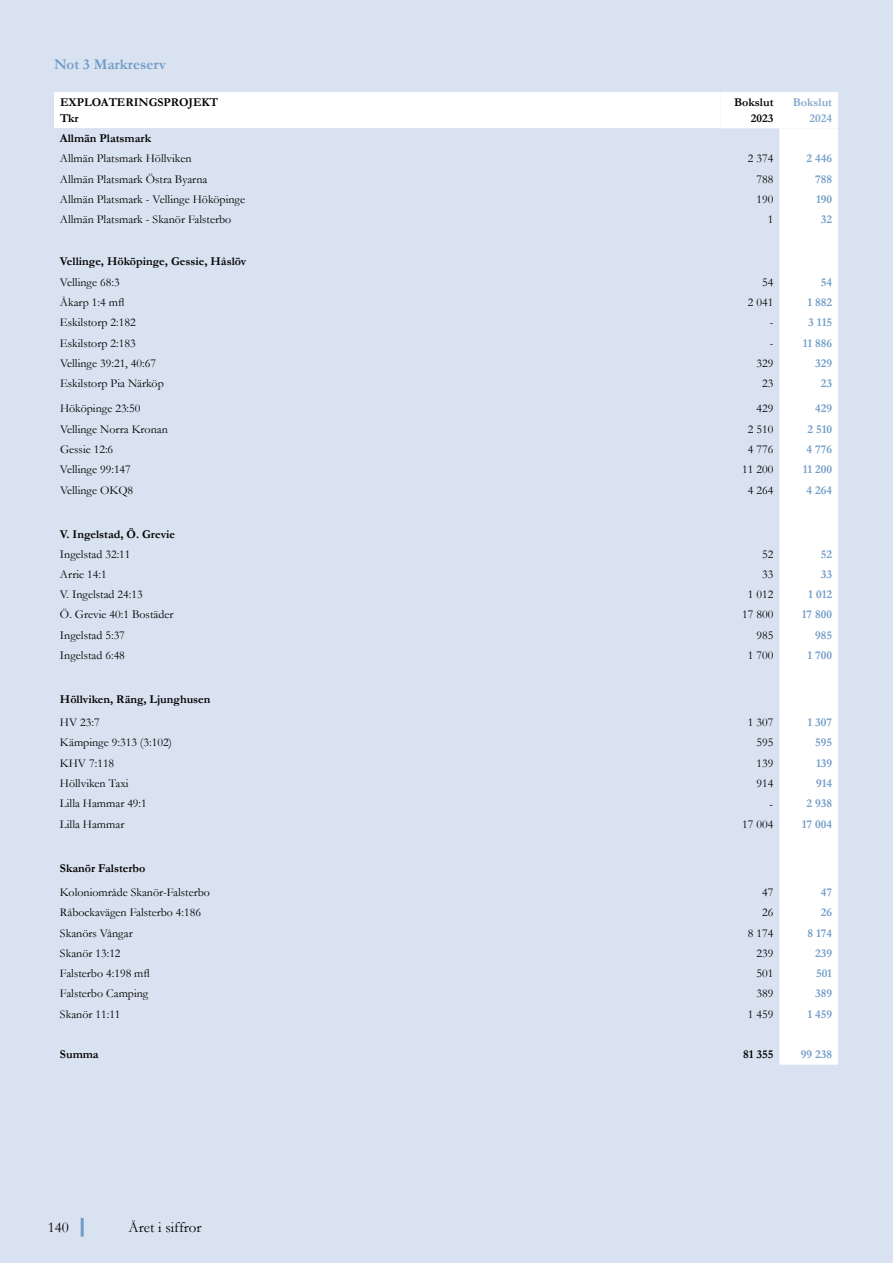
<style>
.page{position:relative;width:893px;height:1263px;background:#d9e2f0}
.page>*{position:absolute;margin:0;border:0;box-sizing:border-box;transform-origin:0 0}
.t1{font:15px "Garamond";color:#000}
.t2{font:700 15px "Garamond";color:#719cc8}
.t3{font:12px "Garamond";color:#000}
.t4{font:700 12px/16.5px "Garamond";color:#000}
.t5{font:700 12px "Garamond";color:#719cc8}
.t6{font:700 12px/16.5px "Garamond";color:#000205;text-align:right}
.t7{font:700 12px/16.5px "Garamond";color:#82a7ce;text-align:right}
.t8{font:12px "Minion Pro";color:#000}
</style>
<div class="page">
<hr style="left:81px;top:1218px;width:3px;height:18px;background:#719cc8">
<div style="left:54px;top:92px;width:784px;height:36px;background:#fff"></div>
<div style="left:721px;top:92px;width:58px;height:36px;background:#fff"></div>
<div style="left:779px;top:128px;width:59px;height:937px;background:#fff"></div>
<p class="t2" style="left:54px;top:54px;width:114px">Not 3 Markreserv</p>
<p class="t4" style="left:60px;top:94px;width:159px">EXPLOATERINGSPROJEKT<br>Tkr</p>
<p class="t6" style="left:734px;top:94px;width:41px">Bokslut<br>2023</p>
<p class="t7" style="left:793px;top:94px;width:41px">Bokslut<br>2024</p>
<p class="t4" style="left:60px;top:130px;width:93px">Allmän Platsmark</p>
<p class="t3" style="left:60px;top:151px;width:133px">Allmän Platsmark Höllviken</p>
<p class="t3" style="left:748px;top:151px;width:27px">2 374</p>
<p class="t5" style="left:806px;top:151px;width:27px">2 446</p>
<p class="t3" style="left:60px;top:171px;width:149px">Allmän Platsmark Östra Byarna</p>
<p class="t3" style="left:756px;top:171px;width:18px">788</p>
<p class="t5" style="left:815px;top:171px;width:18px">788</p>
<p class="t3" style="left:60px;top:191px;width:187px">Allmän Platsmark - Vellinge Hököpinge</p>
<p class="t3" style="left:756px;top:191px;width:18px">190</p>
<p class="t5" style="left:816px;top:191px;width:18px">190</p>
<p class="t3" style="left:60px;top:211px;width:173px">Allmän Platsmark - Skanör Falsterbo</p>
<p class="t3" style="left:768px;top:211px;width:7px">1</p>
<p class="t5" style="left:821px;top:211px;width:13px">32</p>
<p class="t4" style="left:60px;top:253px;width:188px">Vellinge, Hököpinge, Gessie, Håslöv</p>
<p class="t3" style="left:60px;top:274px;width:61px">Vellinge 68:3</p>
<p class="t3" style="left:762px;top:274px;width:13px">54</p>
<p class="t5" style="left:821px;top:274px;width:13px">54</p>
<p class="t3" style="left:60px;top:294px;width:66px">Åkarp 1:4 mfl</p>
<p class="t3" style="left:748px;top:294px;width:27px">2 041</p>
<p class="t5" style="left:807px;top:294px;width:26px">1 882</p>
<p class="t3" style="left:60px;top:314px;width:77px">Eskilstorp 2:182</p>
<p class="t3" style="left:770px;top:314px;width:5px">-</p>
<p class="t5" style="left:808px;top:314px;width:25px">3 115</p>
<p class="t3" style="left:60px;top:335px;width:77px">Eskilstorp 2:183</p>
<p class="t3" style="left:770px;top:335px;width:5px">-</p>
<p class="t5" style="left:803px;top:335px;width:31px">11 886</p>
<p class="t3" style="left:60px;top:355px;width:98px">Vellinge 39:21, 40:67</p>
<p class="t3" style="left:756px;top:355px;width:18px">329</p>
<p class="t5" style="left:815px;top:355px;width:18px">329</p>
<p class="t3" style="left:60px;top:375px;width:105px">Eskilstorp Pia Närköp</p>
<p class="t3" style="left:762px;top:375px;width:13px">23</p>
<p class="t5" style="left:821px;top:375px;width:13px">23</p>
<p class="t3" style="left:60px;top:400px;width:82px">Hököpinge 23:50</p>
<p class="t3" style="left:756px;top:400px;width:18px">429</p>
<p class="t5" style="left:815px;top:400px;width:18px">429</p>
<p class="t3" style="left:60px;top:421px;width:109px">Vellinge Norra Kronan</p>
<p class="t3" style="left:748px;top:421px;width:27px">2 510</p>
<p class="t5" style="left:807px;top:421px;width:26px">2 510</p>
<p class="t3" style="left:60px;top:441px;width:55px">Gessie 12:6</p>
<p class="t3" style="left:748px;top:441px;width:27px">4 776</p>
<p class="t5" style="left:806px;top:441px;width:27px">4 776</p>
<p class="t3" style="left:60px;top:461px;width:72px">Vellinge 99:147</p>
<p class="t3" style="left:742px;top:461px;width:33px">11 200</p>
<p class="t5" style="left:803px;top:461px;width:31px">11 200</p>
<p class="t3" style="left:60px;top:482px;width:75px">Vellinge OKQ8</p>
<p class="t3" style="left:748px;top:482px;width:27px">4 264</p>
<p class="t5" style="left:806px;top:481px;width:27px">4 264</p>
<p class="t4" style="left:60px;top:526px;width:117px">V. Ingelstad, Ö. Grevie</p>
<p class="t3" style="left:60px;top:546px;width:72px">Ingelstad 32:11</p>
<p class="t3" style="left:762px;top:546px;width:13px">52</p>
<p class="t5" style="left:821px;top:546px;width:13px">52</p>
<p class="t3" style="left:60px;top:566px;width:48px">Arrie 14:1</p>
<p class="t3" style="left:762px;top:566px;width:13px">33</p>
<p class="t5" style="left:821px;top:566px;width:13px">33</p>
<p class="t3" style="left:60px;top:586px;width:84px">V. Ingelstad 24:13</p>
<p class="t3" style="left:748px;top:586px;width:27px">1 012</p>
<p class="t5" style="left:808px;top:586px;width:25px">1 012</p>
<p class="t3" style="left:60px;top:606px;width:115px">Ö. Grevie 40:1 Bostäder</p>
<p class="t3" style="left:742px;top:606px;width:33px">17 800</p>
<p class="t5" style="left:802px;top:606px;width:32px">17 800</p>
<p class="t3" style="left:60px;top:627px;width:66px">Ingelstad 5:37</p>
<p class="t3" style="left:756px;top:627px;width:18px">985</p>
<p class="t5" style="left:815px;top:627px;width:18px">985</p>
<p class="t3" style="left:60px;top:647px;width:66px">Ingelstad 6:48</p>
<p class="t3" style="left:748px;top:647px;width:27px">1 700</p>
<p class="t5" style="left:807px;top:647px;width:26px">1 700</p>
<p class="t4" style="left:60px;top:691px;width:152px">Höllviken, Räng, Ljunghusen</p>
<p class="t3" style="left:60px;top:714px;width:41px">HV 23:7</p>
<p class="t3" style="left:748px;top:714px;width:27px">1 307</p>
<p class="t5" style="left:807px;top:714px;width:26px">1 307</p>
<p class="t3" style="left:60px;top:735px;width:114px">Kämpinge 9:313 (3:102)</p>
<p class="t3" style="left:756px;top:735px;width:18px">595</p>
<p class="t5" style="left:815px;top:734px;width:18px">595</p>
<p class="t3" style="left:60px;top:755px;width:56px">KHV 7:118</p>
<p class="t3" style="left:756px;top:755px;width:18px">139</p>
<p class="t5" style="left:816px;top:755px;width:18px">139</p>
<p class="t3" style="left:60px;top:775px;width:70px">Höllviken Taxi</p>
<p class="t3" style="left:756px;top:775px;width:18px">914</p>
<p class="t5" style="left:816px;top:775px;width:18px">914</p>
<p class="t3" style="left:60px;top:795px;width:88px">Lilla Hammar 49:1</p>
<p class="t8" style="left:769px;top:796px;width:6px">-</p>
<p class="t5" style="left:806px;top:795px;width:27px">2 938</p>
<p class="t3" style="left:60px;top:816px;width:66px">Lilla Hammar</p>
<p class="t3" style="left:742px;top:816px;width:33px">17 004</p>
<p class="t5" style="left:802px;top:816px;width:32px">17 004</p>
<p class="t4" style="left:60px;top:860px;width:87px">Skanör Falsterbo</p>
<p class="t3" style="left:60px;top:884px;width:151px">Koloniområde Skanör-Falsterbo</p>
<p class="t3" style="left:762px;top:884px;width:13px">47</p>
<p class="t5" style="left:821px;top:884px;width:13px">47</p>
<p class="t3" style="left:60px;top:904px;width:143px">Råbockavägen Falsterbo 4:186</p>
<p class="t3" style="left:762px;top:904px;width:13px">26</p>
<p class="t5" style="left:821px;top:904px;width:13px">26</p>
<p class="t3" style="left:60px;top:925px;width:74px">Skanörs Vångar</p>
<p class="t3" style="left:748px;top:925px;width:27px">8 174</p>
<p class="t5" style="left:807px;top:924px;width:26px">8 174</p>
<p class="t3" style="left:60px;top:945px;width:62px">Skanör 13:12</p>
<p class="t3" style="left:756px;top:945px;width:18px">239</p>
<p class="t5" style="left:815px;top:945px;width:18px">239</p>
<p class="t3" style="left:60px;top:965px;width:92px">Falsterbo 4:198 mfl</p>
<p class="t3" style="left:756px;top:965px;width:18px">501</p>
<p class="t5" style="left:816px;top:965px;width:18px">501</p>
<p class="t3" style="left:60px;top:985px;width:90px">Falsterbo Camping</p>
<p class="t3" style="left:756px;top:985px;width:18px">389</p>
<p class="t5" style="left:815px;top:985px;width:18px">389</p>
<p class="t3" style="left:60px;top:1006px;width:62px">Skanör 11:11</p>
<p class="t3" style="left:748px;top:1006px;width:27px">1 459</p>
<p class="t5" style="left:807px;top:1006px;width:26px">1 459</p>
<p class="t4" style="left:60px;top:1046px;width:40px">Summa</p>
<p class="t4" style="left:743px;top:1046px;width:32px">81 355</p>
<p class="t5" style="left:801px;top:1046px;width:33px">99 238</p>
<p class="t1" style="left:48px;top:1217px;width:23px">140</p>
<p class="t1" style="left:129px;top:1217px;width:74px">Året i siffror</p>
</div>
